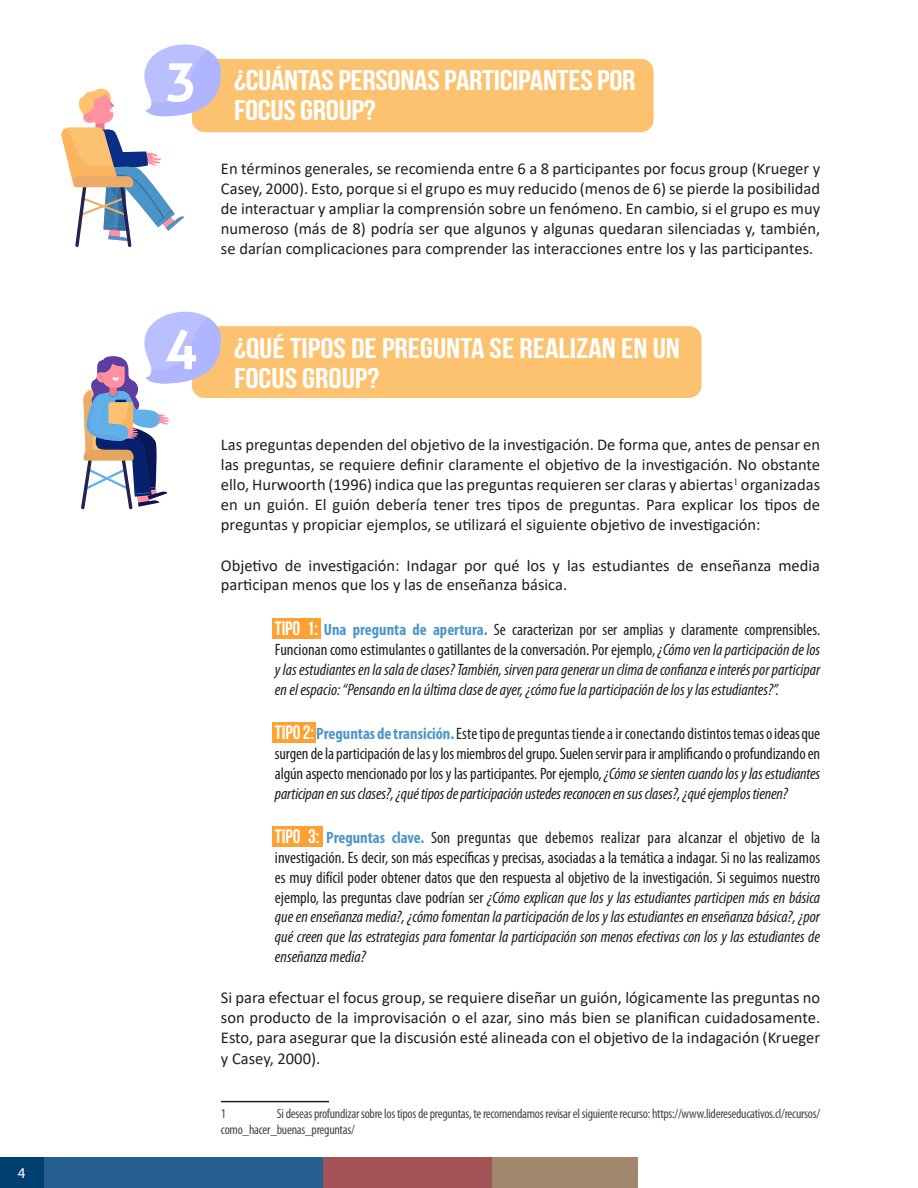
<style>
.page{position:relative;width:918px;height:1188px;background:#fff}
.page>*{position:absolute;margin:0;border:0;box-sizing:border-box;transform-origin:0 0}
.t1{font:700 54px "Aller";color:#fff}
.t2{font:700 28.5px/30px "Bebas Neue";letter-spacing:-.01em;color:#fff;scale:1.17 1}
.t3{font:16.5px/19.8px "Calibri";color:#211e1e;text-align:justify}
.t4{font:condensed 16.5px/19.8px "Myriad Pro";letter-spacing:-.01em;color:#211e1e;text-align:justify}
.t5{font:italic condensed 16.5px/19.8px "Myriad Pro";color:#211e1e;text-align:justify}
.t6{font:15px "Myriad Pro";color:#fff}
.t7{font:condensed 13.5px/16.2px "Myriad Pro";letter-spacing:-.02em;color:#474747}
.s1{color:#231f20}
.s2{font-family:"Bebas Neue";font-weight:700;font-style:normal;font-stretch:normal;font-size:19.5px;color:#fff}
.s3{font-weight:700;font-style:normal;color:#4d96c9}
.s4{font-style:normal}
.s5{font-family:"Bebas Neue";font-weight:700;font-stretch:normal;font-size:19.5px;color:#fff}
.s6{font-weight:700;color:#4d96c9}
.s7{font-style:italic}
</style>
<div class="page">
<div style="left:272px;top:618px;width:49px;height:21px;background:#ffa033"></div>
<div style="left:272px;top:722px;width:43px;height:21px;background:#ffa033"></div>
<div style="left:272px;top:826px;width:51px;height:21px;background:#ffa033"></div>
<div style="left:192px;top:59px;width:462px;height:73px;background:#fcc270;border-radius:13px"></div>
<div style="left:192px;top:326px;width:510px;height:72px;background:#fcc270;border-radius:13px"></div>
<hr style="left:221px;top:1101px;width:108px;height:1px;background:#231f20">
<svg style="left:61px;top:44px;width:160px;height:203px"></svg>
<svg style="left:81px;top:311px;width:140px;height:198px"></svg>
<div style="left:0;top:1157px;width:637px;height:31px;background:#265f90"></div>
<div style="left:0;top:1157px;width:44px;height:31px;background:#003f70"></div>
<div style="left:323px;top:1157px;width:314px;height:31px;background:#a35256"></div>
<div style="left:492px;top:1157px;width:145px;height:31px;background:#a2876c"></div>
<p class="t6" style="left:18px;top:1164px;width:9px">4</p>
<p class="t1" style="left:165px;top:46px;width:34px">3</p>
<p class="t2" style="left:234px;top:65px;width:345px">¿CUÁNTAS PERSONAS PARTICIPANTES POR<br>FOCUS GROUP?</p>
<p class="t3" style="left:221px;top:159px;width:601px"><span class="s1">En términos generales, se recomienda entre 6 a 8 participantes por focus group</span> (Krueger y Casey, 2000). Esto, porque si el grupo es muy reducido (menos de 6) se pierde la posibilidad de interactuar y ampliar la comprensión sobre un fenómeno. En cambio, si el grupo es muy numeroso (más de 8) podría ser que algunos y algunas quedaran silenciadas y, también, se darían complicaciones para comprender las interacciones entre los y las participantes.</p>
<p class="t1" style="left:165px;top:313px;width:34px">4</p>
<p class="t2" style="left:234px;top:332px;width:383px">¿QUÉ TIPOS DE PREGUNTA SE REALIZAN EN UN<br>FOCUS GROUP?</p>
<p class="t3" style="left:221px;top:435px;width:601px">Las preguntas dependen del objetivo de la investigación. De forma que, antes de pensar en las preguntas, se requiere definir claramente el objetivo de la investigación. No obstante ello, Hurwoorth (1996) indica que las preguntas requieren ser claras y abiertas<sup>1</sup> organizadas en un guión. El guión debería tener tres tipos de preguntas. Para explicar los tipos de preguntas y propiciar ejemplos, se utilizará el siguiente objetivo de investigación:</p>
<p class="t3" style="left:221px;top:555px;width:601px">Objetivo de investigación: Indagar por qué los y las estudiantes de enseñanza media participan menos que los y las de enseñanza básica.</p>
<p class="t5" style="left:275px;top:620px;width:547px"><span class="s2">TIPO 1:</span> <span class="s3">Una pregunta de apertura.</span> <span class="s4">Se caracterizan por ser amplias y claramente comprensibles.<br>Funcionan como estimulantes o gatillantes de la conversación. Por ejemplo,</span> ¿Cómo ven la participación de los y las estudiantes en la sala de clases? También, sirven para generar un clima de confianza e interés por participar en el espacio: “Pensando en la última clase de ayer, ¿cómo fue la participación de los y las estudiantes?”.</p>
<p class="t4" style="left:275px;top:724px;width:547px"><span class="s5">TIPO 2:</span> <span class="s6">Preguntas de transición.</span> Este tipo de preguntas tiende a ir conectando distintos temas o ideas que surgen de la participación de las y los miembros del grupo. Suelen servir para ir amplificando o profundizando en algún aspecto mencionado por los y las participantes. Por ejemplo, <span class="s7">¿Cómo se sienten cuando los y las estudiantes participan en sus clases?, ¿qué tipos de participación ustedes reconocen en sus clases?, ¿qué ejemplos tienen?</span></p>
<p class="t4" style="left:275px;top:828px;width:547px"><span class="s5">TIPO 3:</span> <span class="s6">Preguntas clave.</span> Son preguntas que debemos realizar para alcanzar el objetivo de la investigación. Es decir, son más específicas y precisas, asociadas a la temática a indagar. Si no las realizamos es muy difícil poder obtener datos que den respuesta al objetivo de la investigación. Si seguimos nuestro ejemplo, las preguntas clave podrían ser <span class="s7">¿Cómo explican que los y las estudiantes participen más en básica que en enseñanza media?, ¿cómo fomentan la participación de los y las estudiantes en enseñanza básica?, ¿por qué creen que las estrategias para fomentar la participación son menos efectivas con los y las estudiantes de enseñanza media?</span></p>
<p class="t3" style="left:221px;top:987px;width:601px;line-height:20.2px">Si para efectuar el focus group, se requiere diseñar un guión, lógicamente las preguntas no son producto de la improvisación o el azar, sino más bien se planifican cuidadosamente.<br>Esto, para asegurar que la discusión esté alineada con el objetivo de la indagación (<span class="s1">Krueger y Casey, 2000).</span></p>
<p class="t7" style="left:221px;top:1105px;width:601px;text-indent:56px">Si deseas profundizar sobre los tipos de preguntas, te recomendamos revisar el siguiente recurso: https://www.lidereseducativos.cl/recursos/ como_hacer_buenas_preguntas/</p>
<p class="t7" style="left:221px;top:1105px;width:7px">1</p>
</div>
